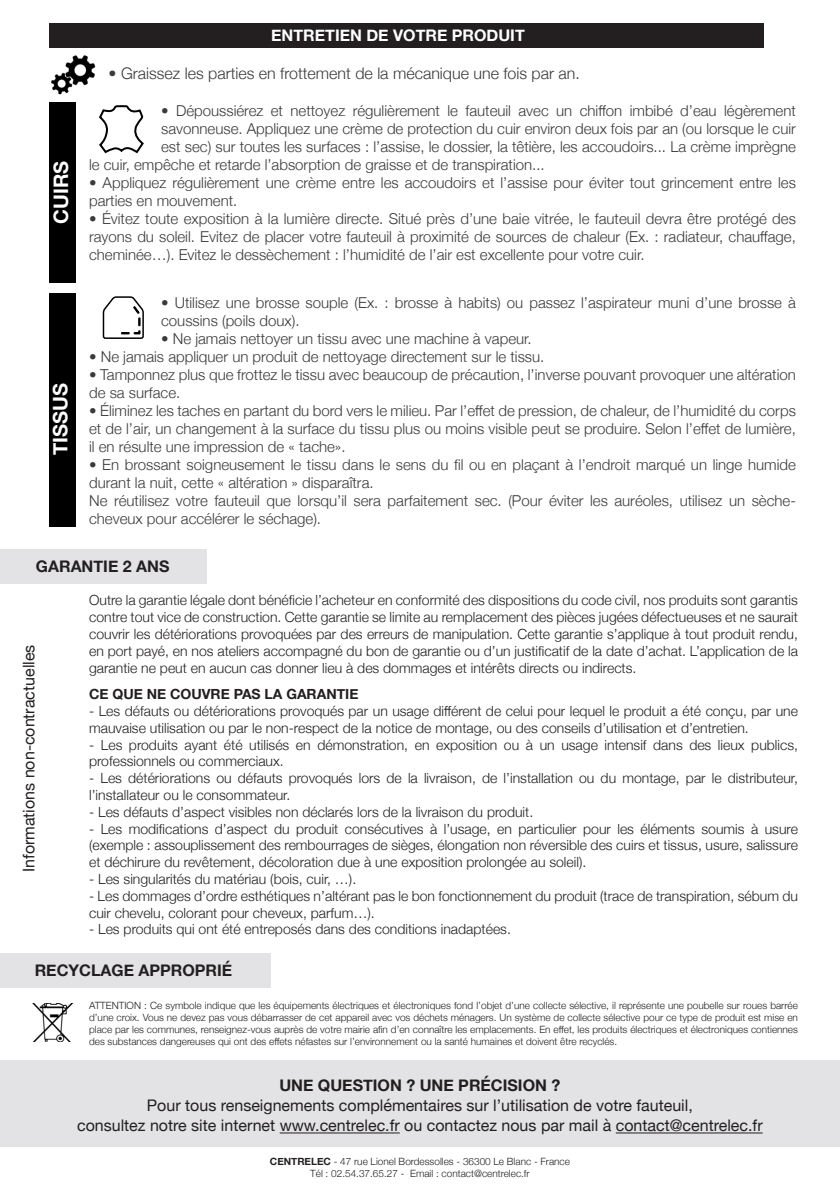
<style>
.page{position:relative;width:840px;height:1191px;background:#fff}
.page>*{position:absolute;margin:0;border:0;box-sizing:border-box;transform-origin:0 0}
.t1{font:700 20px "Helvetica Neue";color:#fff}
.t2{font:16px/20px "Helvetica Neue";color:#231f20;text-align:center}
.t3{font:300 16px "Helvetica Neue";color:#3b3a3b}
.t4{font:700 16px "Helvetica Neue";color:#231f20}
.t5{font:700 16px "Helvetica Neue";color:#fff}
.t6{font:300 15px/18px "Helvetica Neue";color:#3b3a3b}
.t7{font:300 14px/16.8px "Helvetica Neue";color:#231f20}
.t8{font:700 14px "Helvetica Neue";color:#231f20}
.t9{font:300 10px/12px "Helvetica Neue";color:#231f20;text-align:center}
.s1{font-weight:700}
</style>
<div class="page">
<div style="left:0;top:1060px;width:839px;height:86px;background:#e3e3e5"></div>
<hr style="left:279px;top:1132px;width:120px;height:1px;background:#231f20">
<hr style="left:615px;top:1132px;width:147px;height:1px;background:#231f20">
<div style="left:0;top:549px;width:206px;height:34px;background:#e3e3e5"></div>
<div style="left:49px;top:23px;width:714px;height:24px;background:#231f20"></div>
<svg style="left:99px;top:105px;width:45px;height:49px"></svg>
<svg style="left:102px;top:296px;width:42px;height:43px"></svg>
<img style="left:51px;top:55px;width:45px;height:40px">
<div style="left:49px;top:293px;width:27px;height:234px;background:#000"></div>
<div style="left:49px;top:102px;width:27px;height:180px;background:#000"></div>
<div style="left:0;top:953px;width:271px;height:35px;background:#e3e3e5"></div>
<img style="left:32px;top:1003px;width:42px;height:38px">
<p class="t5" style="left:271px;top:23px;width:255px">ENTRETIEN DE VOTRE PRODUIT</p>
<h1 class="t1" style="left:45px;top:224px;width:64px;rotate:-90deg">CUIRS</h1>
<h1 class="t1" style="left:45px;top:455px;width:73px;rotate:-90deg">TISSUS</h1>
<p class="t3" style="left:108px;top:60px;width:472px">• Graissez les parties en frottement de la mécanique une fois par an.</p>
<p class="t6" style="left:161px;top:101px;width:636px">• Dépoussiérez et nettoyez régulièrement le fauteuil avec un chiffon imbibé d’eau légèrement</p>
<p class="t6" style="left:161px;top:119px;width:636px">savonneuse. Appliquez une crème de protection du cuir environ deux fois par an (ou lorsque le cuir</p>
<p class="t6" style="left:161px;top:137px;width:636px">est sec) sur toutes les surfaces : l’assise, le dossier, la têtière, les accoudoirs... La crème imprègne</p>
<p class="t6" style="left:89px;top:155px;width:457px">le cuir, empêche et retarde l’absorption de graisse et de transpiration...</p>
<p class="t6" style="left:89px;top:173px;width:708px">• Appliquez régulièrement une crème entre les accoudoirs et l’assise pour éviter tout grincement entre les parties en mouvement.</p>
<p class="t6" style="left:89px;top:209px;width:708px;text-align:justify">• Évitez toute exposition à la lumière directe. Situé près d’une baie vitrée, le fauteuil devra être protégé des rayons du soleil. Evitez de placer votre fauteuil à proximité de sources de chaleur (Ex. : radiateur, chauffage, cheminée…). Evitez le dessèchement : l’humidité de l’air est excellente pour votre cuir.</p>
<p class="t6" style="left:161px;top:292px;width:636px">• Utilisez une brosse souple (Ex. : brosse à habits) ou passez l’aspirateur muni d’une brosse à coussins (poils doux).</p>
<p class="t6" style="left:161px;top:328px;width:372px">• Ne jamais nettoyer un tissu avec une machine à vapeur.</p>
<p class="t6" style="left:89px;top:346px;width:456px">• Ne jamais appliquer un produit de nettoyage directement sur le tissu.</p>
<p class="t6" style="left:89px;top:364px;width:708px">• Tamponnez plus que frottez le tissu avec beaucoup de précaution, l’inverse pouvant provoquer une altération de sa surface.</p>
<p class="t6" style="left:89px;top:400px;width:708px;text-align:justify">• Éliminez les taches en partant du bord vers le milieu. Par l’effet de pression, de chaleur, de l’humidité du corps et de l’air, un changement à la surface du tissu plus ou moins visible peut se produire. Selon l’effet de lumière, il en résulte une impression de « tache».</p>
<p class="t6" style="left:89px;top:454px;width:708px">• En brossant soigneusement le tissu dans le sens du fil ou en plaçant à l’endroit marqué un linge humide durant la nuit, cette « altération » disparaîtra.<br>Ne réutilisez votre fauteuil que lorsqu’il sera parfaitement sec. (Pour éviter les auréoles, utilisez un sèche&shy;cheveux pour accélérer le séchage).</p>
<p class="t4" style="left:36px;top:553px;width:135px">GARANTIE 2 ANS</p>
<p class="t7" style="left:89px;top:591px;width:710px;text-align:justify">Outre la garantie légale dont bénéficie l’acheteur en conformité des dispositions du code civil, nos produits sont garantis contre tout vice de construction. Cette garantie se limite au remplacement des pièces jugées défectueuses et ne saurait couvrir les détériorations provoquées par des erreurs de manipulation. Cette garantie s’applique à tout produit rendu, en port payé, en nos ateliers accompagné du bon de garantie ou d’un justificatif de la date d’achat. L’application de la garantie ne peut en aucun cas donner lieu à des dommages et intérêts directs ou indirects.</p>
<p class="t8" style="left:89px;top:683px;width:271px">CE QUE NE COUVRE PAS LA GARANTIE</p>
<p class="t7" style="left:89px;top:701px;width:710px">- Les défauts ou détériorations provoqués par un usage différent de celui pour lequel le produit a été conçu, par une mauvaise utilisation ou par le non-respect de la notice de montage, ou des conseils d’utilisation et d’entretien.</p>
<p class="t7" style="left:89px;top:735px;width:710px">- Les produits ayant été utilisés en démonstration, en exposition ou à un usage intensif dans des lieux publics, professionnels ou commerciaux.</p>
<p class="t7" style="left:89px;top:768px;width:710px">- Les détériorations ou défauts provoqués lors de la livraison, de l’installation ou du montage, par le distributeur, l’installateur ou le consommateur.</p>
<p class="t7" style="left:89px;top:802px;width:445px">- Les défauts d’aspect visibles non déclarés lors de la livraison du produit.</p>
<p class="t7" style="left:89px;top:819px;width:710px;text-align:justify">- Les modifications d’aspect du produit consécutives à l’usage, en particulier pour les éléments soumis à usure (exemple : assouplissement des rembourrages de sièges, élongation non réversible des cuirs et tissus, usure, salissure et déchirure du revêtement, décoloration due à une exposition prolongée au soleil).</p>
<p class="t7" style="left:89px;top:869px;width:268px">- Les singularités du matériau (bois, cuir, …).</p>
<p class="t7" style="left:89px;top:886px;width:710px">- Les dommages d’ordre esthétiques n’altérant pas le bon fonctionnement du produit (trace de transpiration, sébum du cuir chevelu, colorant pour cheveux, parfum…).</p>
<p class="t7" style="left:89px;top:920px;width:423px">- Les produits qui ont été entreposés dans des conditions inadaptées.</p>
<p class="t2" style="left:20px;top:872px;width:229px;rotate:-90deg">Informations non-contractuelles</p>
<p class="t4" style="left:35px;top:957px;width:199px">RECYCLAGE APPROPRIÉ</p>
<p class="t9" style="left:89px;top:998px;width:710px;text-align:justify">ATTENTION : Ce symbole indique que les équipements électriques et électroniques fond l’objet d’une collecte sélective, il représente une poubelle sur roues barrée d’une croix. Vous ne devez pas vous débarrasser de cet appareil avec vos déchets ménagers. Un système de collecte sélective pour ce type de produit est mise en place par les communes, renseignez-vous auprès de votre mairie afin d’en connaître les emplacements. En effet, les produits électriques et électroniques contiennes des substances dangereuses qui ont des effets néfastes sur l’environnement ou la santé humaines et doivent être recyclés.</p>
<p class="t4" style="left:279px;top:1073px;width:282px">UNE QUESTION ? UNE PRÉCISION ?</p>
<p class="t2" style="left:77px;top:1096px;width:686px">Pour tous renseignements complémentaires sur l’utilisation de votre fauteuil,<br>consultez notre site internet www.centrelec.fr ou contactez nous par mail à contact@centrelec.fr</p>
<p class="t9" style="left:270px;top:1155px;width:301px"><span class="s1">CENTRELEC</span> - 47 rue Lionel Bordessolles - 36300 Le Blanc - France<br>Tél : 02.54.37.65.27 - Email : contact@centrelec.fr</p>
</div>
